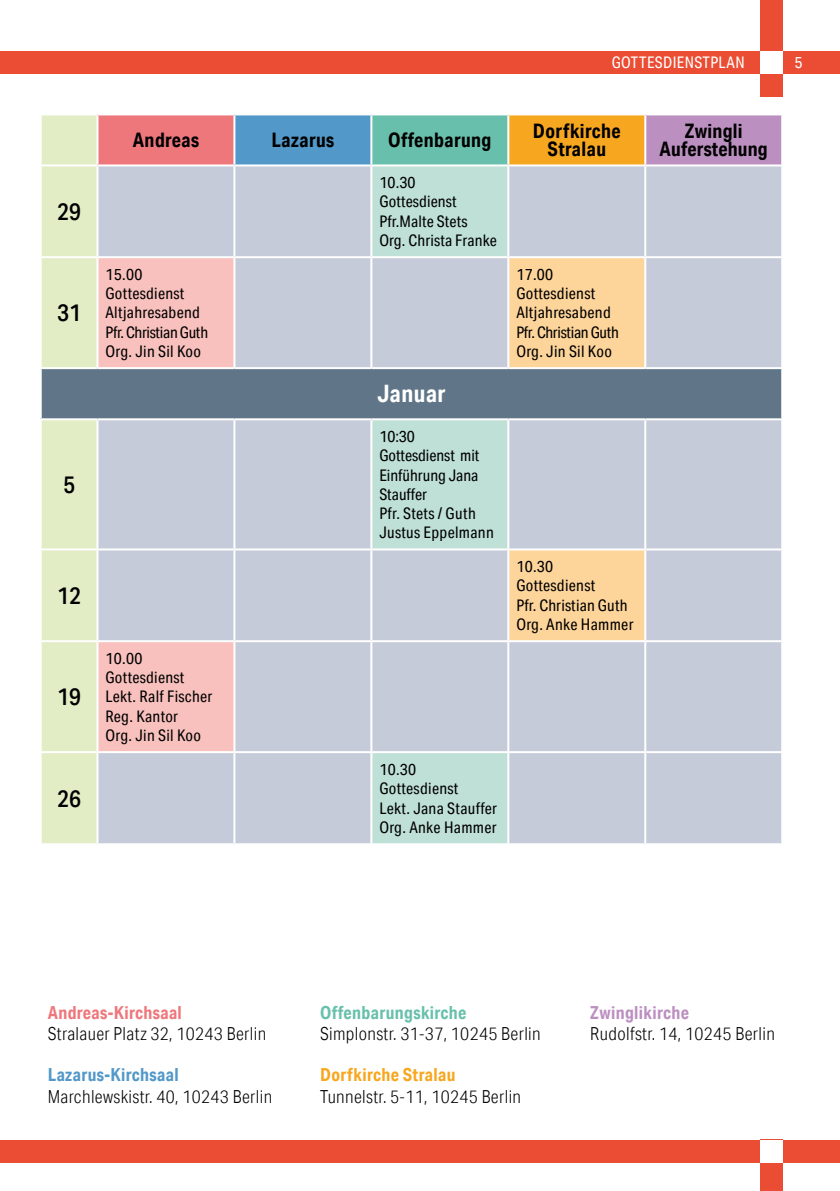
<style>
.page{position:relative;width:840px;height:1191px;background:#fff}
.page>*{position:absolute;margin:0;border:0;box-sizing:border-box;transform-origin:0 0}
.t1{font:500 24px "Aktiv Grotesk Cd";color:#000}
.t2{font:700 24px "Aktiv Grotesk Cd";letter-spacing:.02em;color:#fff}
.t3{font:700 20px/18px "Aktiv Grotesk Cd";letter-spacing:.02em;color:#000;text-align:center}
.t4{font:300 18px "Aktiv Grotesk Cd";letter-spacing:.02em;color:#000}
.t5{font:700 18px "Aktiv Grotesk Cd";letter-spacing:.02em;color:#68c0ac}
.t6{font:700 18px "Aktiv Grotesk Cd";letter-spacing:.02em;color:#ee777c}
.t7{font:700 18px "Aktiv Grotesk Cd";letter-spacing:.02em;color:#5298c8}
.t8{font:700 18px "Aktiv Grotesk Cd";letter-spacing:.02em;color:#f7a71f}
.t9{font:700 18px "Aktiv Grotesk Cd";letter-spacing:.02em;color:#bc8fc1}
.t10{font:16px/19.2px "Aktiv Grotesk Cd";letter-spacing:.02em;color:#000}
.t11{font:16px/19.2px "Aktiv Grotesk Cd";color:#000}
.t12{font:16px "Aktiv Grotesk Cd";letter-spacing:.02em;color:#fff}
</style>
<div class="page">
<div style="left:0;top:51px;width:839px;height:23px;background:#ea4d33"></div>
<div style="left:760px;top:0;width:22px;height:96px;background:#ea4d33"></div>
<div style="left:760px;top:51px;width:22px;height:23px;background:#fff"></div>
<div style="left:0;top:1140px;width:839px;height:22px;background:#ea4d33"></div>
<div style="left:760px;top:1140px;width:22px;height:51px;background:#ea4d33"></div>
<div style="left:760px;top:1140px;width:22px;height:22px;background:#fff"></div>
<div style="left:42px;top:115px;width:54px;height:728px;background:#e2ecc5"></div>
<div style="left:97px;top:114px;width:137px;height:51px;background:#ee777c"></div>
<div style="left:234px;top:114px;width:137px;height:51px;background:#5298c8"></div>
<div style="left:371px;top:114px;width:137px;height:51px;background:#68c0ac"></div>
<div style="left:508px;top:114px;width:137px;height:51px;background:#f7a71f"></div>
<div style="left:645px;top:114px;width:136px;height:51px;background:#bc8fc1"></div>
<div style="left:98px;top:753px;width:682px;height:90px;background:#c6cbda"></div>
<div style="left:372px;top:753px;width:135px;height:90px;background:#bfe0d6"></div>
<svg style="left:98px;top:166px;width:682px;height:585px;background:#c5cdd9"></svg>
<svg style="left:98px;top:258px;width:135px;height:493px;background:#dfc6cb"></svg>
<svg style="left:509px;top:258px;width:135px;height:382px;background:#e7d0b3"></svg>
<div style="left:41px;top:368px;width:740px;height:51px;background:#607688"></div>
<hr style="left:645px;top:113px;width:137px;height:2px;background:#fff">
<hr style="left:644px;top:115px;width:2px;height:49px;background:#fff">
<hr style="left:780px;top:115px;width:2px;height:49px;background:#fff">
<hr style="left:645px;top:164px;width:137px;height:2px;background:#fff">
<hr style="left:97px;top:113px;width:137px;height:2px;background:#fff">
<hr style="left:234px;top:113px;width:137px;height:2px;background:#fff">
<hr style="left:233px;top:115px;width:2px;height:49px;background:#fff">
<hr style="left:371px;top:113px;width:137px;height:2px;background:#fff">
<hr style="left:370px;top:115px;width:2px;height:49px;background:#fff">
<hr style="left:508px;top:113px;width:137px;height:2px;background:#fff">
<hr style="left:507px;top:115px;width:2px;height:49px;background:#fff">
<hr style="left:97px;top:164px;width:137px;height:2px;background:#fff">
<hr style="left:234px;top:164px;width:137px;height:2px;background:#fff">
<hr style="left:233px;top:166px;width:2px;height:90px;background:#fff">
<hr style="left:371px;top:164px;width:137px;height:2px;background:#fff">
<hr style="left:370px;top:166px;width:2px;height:90px;background:#fff">
<hr style="left:508px;top:164px;width:137px;height:2px;background:#fff">
<hr style="left:507px;top:166px;width:2px;height:90px;background:#fff">
<hr style="left:644px;top:166px;width:2px;height:90px;background:#fff">
<hr style="left:97px;top:256px;width:137px;height:2px;background:#fff">
<hr style="left:234px;top:256px;width:137px;height:2px;background:#fff">
<hr style="left:233px;top:258px;width:2px;height:109px;background:#fff">
<hr style="left:371px;top:256px;width:137px;height:2px;background:#fff">
<hr style="left:370px;top:258px;width:2px;height:109px;background:#fff">
<hr style="left:508px;top:256px;width:137px;height:2px;background:#fff">
<hr style="left:507px;top:258px;width:2px;height:109px;background:#fff">
<hr style="left:645px;top:256px;width:137px;height:2px;background:#fff">
<hr style="left:644px;top:258px;width:2px;height:109px;background:#fff">
<hr style="left:97px;top:367px;width:137px;height:2px;background:#fff">
<hr style="left:234px;top:367px;width:137px;height:2px;background:#fff">
<hr style="left:371px;top:367px;width:137px;height:2px;background:#fff">
<hr style="left:508px;top:367px;width:137px;height:2px;background:#fff">
<hr style="left:645px;top:367px;width:137px;height:2px;background:#fff">
<hr style="left:780px;top:369px;width:2px;height:49px;background:#fff">
<hr style="left:97px;top:418px;width:137px;height:2px;background:#fff">
<hr style="left:234px;top:418px;width:137px;height:2px;background:#fff">
<hr style="left:233px;top:420px;width:2px;height:128px;background:#fff">
<hr style="left:371px;top:418px;width:137px;height:2px;background:#fff">
<hr style="left:370px;top:420px;width:2px;height:128px;background:#fff">
<hr style="left:508px;top:418px;width:137px;height:2px;background:#fff">
<hr style="left:507px;top:420px;width:2px;height:128px;background:#fff">
<hr style="left:645px;top:418px;width:137px;height:2px;background:#fff">
<hr style="left:644px;top:420px;width:2px;height:128px;background:#fff">
<hr style="left:97px;top:548px;width:137px;height:2px;background:#fff">
<hr style="left:234px;top:548px;width:137px;height:2px;background:#fff">
<hr style="left:233px;top:550px;width:2px;height:90px;background:#fff">
<hr style="left:371px;top:548px;width:137px;height:2px;background:#fff">
<hr style="left:370px;top:550px;width:2px;height:90px;background:#fff">
<hr style="left:508px;top:548px;width:137px;height:2px;background:#fff">
<hr style="left:507px;top:550px;width:2px;height:90px;background:#fff">
<hr style="left:645px;top:548px;width:137px;height:2px;background:#fff">
<hr style="left:644px;top:550px;width:2px;height:90px;background:#fff">
<hr style="left:97px;top:640px;width:137px;height:2px;background:#fff">
<hr style="left:234px;top:640px;width:137px;height:2px;background:#fff">
<hr style="left:233px;top:642px;width:2px;height:109px;background:#fff">
<hr style="left:371px;top:640px;width:137px;height:2px;background:#fff">
<hr style="left:370px;top:642px;width:2px;height:109px;background:#fff">
<hr style="left:508px;top:640px;width:137px;height:2px;background:#fff">
<hr style="left:507px;top:642px;width:2px;height:109px;background:#fff">
<hr style="left:645px;top:640px;width:137px;height:2px;background:#fff">
<hr style="left:644px;top:642px;width:2px;height:109px;background:#fff">
<hr style="left:233px;top:753px;width:2px;height:90px;background:#fff">
<hr style="left:370px;top:753px;width:2px;height:90px;background:#fff">
<hr style="left:507px;top:753px;width:2px;height:90px;background:#fff">
<hr style="left:644px;top:753px;width:2px;height:90px;background:#fff">
<hr style="left:96px;top:115px;width:2px;height:49px;background:#fff">
<hr style="left:40px;top:164px;width:57px;height:2px;background:#fff">
<hr style="left:40px;top:256px;width:57px;height:2px;background:#fff">
<hr style="left:40px;top:367px;width:57px;height:2px;background:#fff">
<hr style="left:40px;top:369px;width:2px;height:49px;background:#fff">
<hr style="left:40px;top:418px;width:57px;height:2px;background:#fff">
<hr style="left:40px;top:548px;width:57px;height:2px;background:#fff">
<hr style="left:40px;top:640px;width:57px;height:2px;background:#fff">
<hr style="left:40px;top:751px;width:57px;height:2px;background:#fff">
<p class="t12" style="left:611px;top:53px;width:134px">GOTTESDIENSTPLAN</p>
<p class="t12" style="left:794px;top:53px;width:9px">5</p>
<h1 class="t1" style="left:57px;top:197px;width:25px">29</h1>
<h1 class="t1" style="left:57px;top:298px;width:25px">31</h1>
<h1 class="t1" style="left:63px;top:470px;width:13px">5</h1>
<h1 class="t1" style="left:57px;top:581px;width:25px">12</h1>
<h1 class="t1" style="left:57px;top:682px;width:25px">19</h1>
<h1 class="t1" style="left:57px;top:783px;width:25px">26</h1>
<p class="t3" style="left:133px;top:131px;width:68px">Andreas</p>
<p class="t3" style="left:271px;top:131px;width:64px">Lazarus</p>
<p class="t3" style="left:388px;top:131px;width:105px">Offenbarung</p>
<p class="t3" style="left:532px;top:122px;width:89px">Dorfkirche<br>Stralau</p>
<p class="t3" style="left:659px;top:122px;width:110px">Zwingli<br>Auferstehung</p>
<p class="t10" style="left:379px;top:173px;width:119px">10.30<br>Gottesdienst<br>Pfr.Malte Stets<br>Org. Christa Franke</p>
<p class="t10" style="left:105px;top:264px;width:104px">15.00<br>Gottesdienst<br>Altjahresabend<br>Pfr. Christian Guth<br>Org. Jin Sil Koo</p>
<p class="t10" style="left:516px;top:264px;width:104px">17.00<br>Gottesdienst<br>Altjahresabend<br>Pfr. Christian Guth<br>Org. Jin Sil Koo</p>
<h1 class="t2" style="left:377px;top:379px;width:70px">Januar</h1>
<p class="t10" style="left:105px;top:648px;width:108px">10.00<br>Gottesdienst<br>Lekt. Ralf Fischer<br>Reg. Kantor<br>Org. Jin Sil Koo</p>
<p class="t11" style="left:379px;top:427px;width:116px">10:30<br>Gottesdienst mit<br>Einführung Jana<br>Stauffer<br>Pfr. Stets / Guth<br>Justus Eppelmann</p>
<p class="t10" style="left:516px;top:557px;width:119px">10.30<br>Gottesdienst<br>Pfr. Christian Guth<br>Org. Anke Hammer</p>
<p class="t10" style="left:379px;top:759px;width:119px">10.30<br>Gottesdienst<br>Lekt. Jana Stauffer<br>Org. Anke Hammer</p>
<p class="t6" style="left:48px;top:1001px;width:136px">Andreas-Kirchsaal</p>
<p class="t4" style="left:48px;top:1023px;width:220px">Stralauer Platz 32, 10243 Berlin</p>
<p class="t7" style="left:48px;top:1064px;width:132px">Lazarus-Kirchsaal</p>
<p class="t4" style="left:48px;top:1086px;width:226px">Marchlewskistr. 40, 10243 Berlin</p>
<p class="t5" style="left:320px;top:1001px;width:148px">Offenbarungskirche</p>
<p class="t4" style="left:320px;top:1023px;width:222px">Simplonstr. 31-37, 10245 Berlin</p>
<p class="t8" style="left:320px;top:1064px;width:137px">Dorfkirche Stralau</p>
<p class="t4" style="left:320px;top:1086px;width:202px">Tunnelstr. 5-11, 10245 Berlin</p>
<p class="t9" style="left:590px;top:1001px;width:100px">Zwinglikirche</p>
<p class="t4" style="left:590px;top:1023px;width:186px">Rudolfstr. 14, 10245 Berlin</p>
</div>
